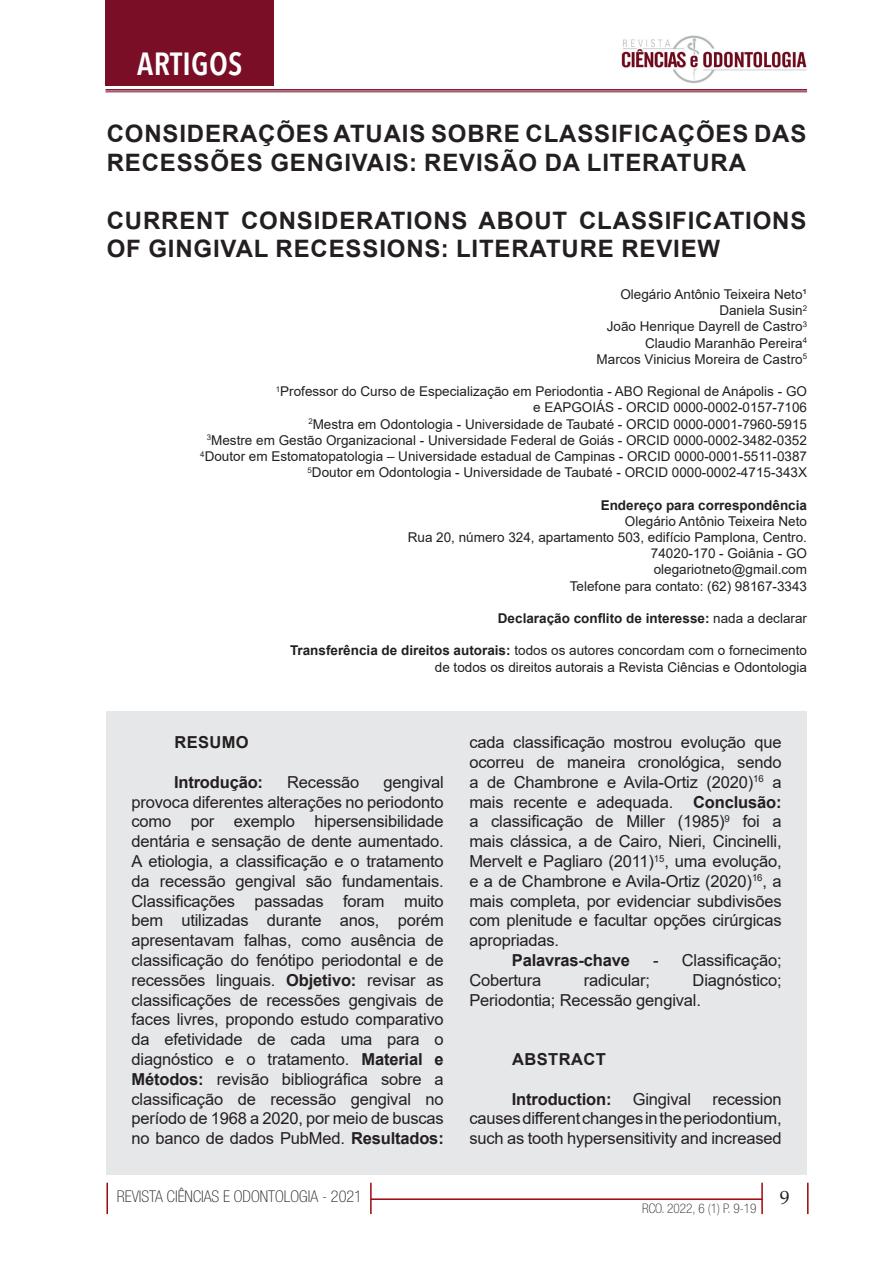
<style>
.page{position:relative;width:893px;height:1263px;background:#fff}
.page>*{position:absolute;margin:0;border:0;box-sizing:border-box;transform-origin:0 0}
.t1{font:600 condensed 31.8px "Avenir Next LT Pro";letter-spacing:.01em;color:#fff}
.t2{font:700 24px/28.8px "Arial";letter-spacing:.035em;color:#231f20}
.t3{font:19.2px "Book Antiqua";color:#231f20}
.t4{font:16.5px/19.8px "Arial";letter-spacing:-.01em;color:#231f20;text-align:justify}
.t5{font:700 16.5px "Arial";letter-spacing:-.01em;color:#231f20}
.t6{font:700 16.5px "Arial";letter-spacing:.025em;color:#231f20}
.t7{font:100 condensed 16.2px "Helvetica Neue LT Std";color:#231f20}
.t8{font:13.5px/16.2px "Arial";color:#231f20;text-align:right}
.t9{font:700 13.5px "Arial";color:#231f20}
.t10{font:100 condensed 13.2px "Helvetica Neue LT Std";color:#231f20}
.s1{font-weight:400}
.s2{font-weight:700}
</style>
<div class="page">
<hr style="left:807px;top:1183px;width:1px;height:31px;background:#9d070d">
<hr style="left:106px;top:1183px;width:2px;height:31px;background:#9d070d">
<hr style="left:370px;top:1183px;width:2px;height:31px;background:#9d070d">
<hr style="left:761px;top:1183px;width:2px;height:31px;background:#9d070d">
<hr style="left:371px;top:1198px;width:391px;height:2px;background:#9d070d">
<div style="left:106px;top:711px;width:701px;height:464px;background:#e6e7e9"></div>
<img style="left:621px;top:35px;width:186px;height:48px">
<div style="left:106px;top:0;width:168px;height:85px;background:#7b0e27"></div>
<hr style="left:106px;top:89px;width:701px;height:2px;background:#7b0e27">
<hr style="left:106px;top:92px;width:701px;height:1px;background:#7b0e27">
<h1 class="t1" style="left:137px;top:45px;width:107px">ARTIGOS</h1>
<h2 class="t2" style="left:107px;top:120px;width:701px">CONSIDERAÇÕES ATUAIS SOBRE CLASSIFICAÇÕES DAS<br>RECESSÕES GENGIVAIS: REVISÃO DA LITERATURA</h2>
<h2 class="t2" style="left:107px;top:206px;width:701px">CURRENT CONSIDERATIONS ABOUT CLASSIFICATIONS<br>OF GINGIVAL RECESSIONS: LITERATURE REVIEW</h2>
<p class="t8" style="left:597px;top:286px;width:212px">Olegário Antônio Teixeira Neto¹<br>Daniela Susin<sup>2<br></sup>João Henrique Dayrell de Castro<sup>3<br></sup>Claudio Maranhão Pereira<sup>4<br></sup>Marcos Vinicius Moreira de Castro<sup>5</sup></p>
<p class="t8" style="left:200px;top:383px;width:608px"><sup>1</sup>Professor do Curso de Especialização em Periodontia - ABO Regional de Anápolis - GO<br>e EAPGOIÁS - ORCID 0000-0002-0157-7106<br><sup>2</sup>Mestra em Odontologia - Universidade de Taubaté - ORCID 0000-0001-7960-5915<br><sup>3</sup>Mestre em Gestão Organizacional - Universidade Federal de Goiás - ORCID 0000-0002-3482-0352<br><sup>4</sup>Doutor em Estomatopatologia – Universidade estadual de Campinas - ORCID 0000-0001-5511-0387<br><sup>5</sup>Doutor em Odontologia - Universidade de Taubaté - ORCID 0000-0002-4715-343X</p>
<p class="t9" style="left:601px;top:495px;width:208px">Endereço para correspondência</p>
<p class="t8" style="left:408px;top:513px;width:401px">Olegário Antônio Teixeira Neto<br>Rua 20, número 324, apartamento 503, edifício Pamplona, Centro.<br>74020-170 - Goiânia - GO<br>olegariotneto@gmail.com<br>Telefone para contato: (62) 98167-3343</p>
<p class="t9" style="left:498px;top:609px;width:311px">Declaração conflito de interesse: <span class="s1">nada a declarar</span></p>
<p class="t8" style="left:290px;top:642px;width:518px"><span class="s2">Transferência de direitos autorais:</span> todos os autores concordam com o fornecimento de todos os direitos autorais a Revista Ciências e Odontologia</p>
<p class="t5" style="left:174px;top:731px;width:76px">RESUMO</p>
<p class="t5" style="left:174px;top:770px;width:91px">Introdução:</p>
<p class="t4" style="left:287px;top:772px;width:74px">Recessão</p>
<p class="t4" style="left:132px;top:772px;width:314px;text-indent:252px">gengival provoca diferentes alterações no periodonto como por exemplo hipersensibilidade dentária e sensação de dente aumentado.<br>A etiologia, a classificação e o tratamento da recessão gengival são fundamentais.<br>Classificações passadas foram muito bem utilizadas durante anos, porém apresentavam falhas, como ausência de classificação do fenótipo periodontal e de recessões linguais. <span class="s2">Objetivo:</span> revisar as classificações de recessões gengivais de faces livres, propondo estudo comparativo da efetividade de cada uma para o diagnóstico e o tratamento. <span class="s2">Material e Métodos:</span> revisão bibliográfica sobre a classificação de recessão gengival no período de 1968 a 2020, por meio de buscas no banco de dados PubMed. <span class="s2">Resultados:</span></p>
<p class="t4" style="left:469px;top:732px;width:314px">cada classificação mostrou evolução que ocorreu de maneira cronológica, sendo a de Chambrone e Avila-Ortiz (2020)<sup>16</sup> a mais recente e adequada. <span class="s2">Conclusão: </span>a classificação de Miller (1985)<sup>9</sup> foi a mais clássica, a de Cairo, Nieri, Cincinelli, Mervelt e Pagliaro (2011)<sup>15</sup>, uma evolução, e a de Chambrone e Avila-Ortiz (2020)<sup>16</sup>, a mais completa, por evidenciar subdivisões com plenitude e facultar opções cirúrgicas apropriadas.</p>
<p class="t5" style="left:512px;top:949px;width:120px">Palavras-chave</p>
<p class="t4" style="left:653px;top:950px;width:130px">- Classificação;</p>
<p class="t4" style="left:469px;top:970px;width:74px">Cobertura</p>
<p class="t4" style="left:584px;top:970px;width:68px">radicular;</p>
<p class="t4" style="left:469px;top:970px;width:314px;text-indent:223px">Diagnóstico;<br>Periodontia; Recessão gengival.</p>
<p class="t6" style="left:512px;top:1048px;width:95px">ABSTRACT</p>
<p class="t5" style="left:512px;top:1087px;width:101px">Introduction:</p>
<p class="t4" style="left:633px;top:1089px;width:60px">Gingival</p>
<p class="t4" style="left:469px;top:1089px;width:314px;text-indent:243px">recession causes different changes in the periodontium, such as tooth hypersensitivity and increased</p>
<p class="t7" style="left:117px;top:1187px;width:247px">REVISTA CIÊNCIAS E ODONTOLOGIA - 2021</p>
<p class="t3" style="left:780px;top:1184px;width:11px">9</p>
<p class="t10" style="left:642px;top:1201px;width:116px">RCO. 2022, 6 (1) P. 9-19</p>
</div>
